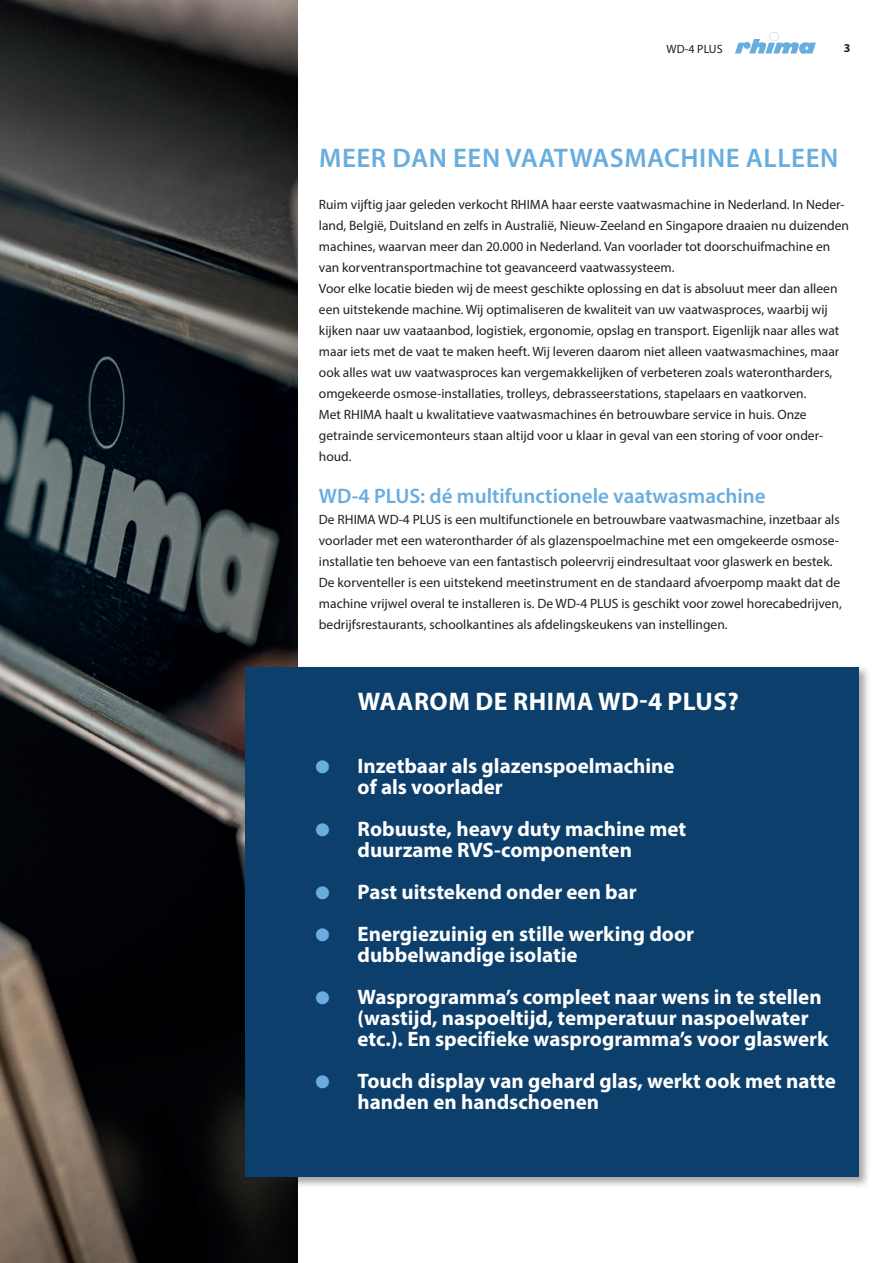
<style>
.page{position:relative;width:893px;height:1263px;background:#fff}
.page>*{position:absolute;margin:0;border:0;box-sizing:border-box;transform-origin:0 0}
.t1{font:600 27px "Myriad Pro";letter-spacing:.02em;color:#69addf}
.t2{font:700 25.5px "Myriad Pro";letter-spacing:.02em;color:#fff}
.t3{font:700 21px/21px "Myriad Pro";color:#fff}
.t4{font:600 21px "Myriad Pro";color:#69addf}
.t5{font:18px "Zapf Dingbats ITC";color:#69addf}
.t6{font:13.5px/21px "Myriad Pro";color:#231f20}
.t7{font:12px "Myriad Pro";color:#231f20}
.t8{font:700 12px "Myriad Pro";color:#231f20}
</style>
<div class="page">
<svg style="left:735px;top:32px;width:81px;height:22px"></svg>
<img style="left:0;top:0;width:298px;height:1263px">
<div style="left:243px;top:665px;width:627px;height:524px;background:#231f20;opacity:.4"></div>
<div style="left:245px;top:668px;width:614px;height:509px;background:#0c3f6c"></div>
<p class="t7" style="left:667px;top:42px;width:57px">WD-4 PLUS</p>
<p class="t8" style="left:844px;top:40px;width:8px">3</p>
<h1 class="t1" style="left:319px;top:141px;width:521px">MEER DAN EEN VAATWASMACHINE ALLEEN</h1>
<p class="t6" style="left:319px;top:194px;width:532px">Ruim vijftig jaar geleden verkocht RHIMA haar eerste vaatwasmachine in Nederland. In Neder&shy;land, België, Duitsland en zelfs in Australië, Nieuw-Zeeland en Singapore draaien nu duizenden machines, waarvan meer dan 20.000 in Nederland. Van voorlader tot doorschuifmachine en van korventransportmachine tot geavanceerd vaatwassysteem.<br>Voor elke locatie bieden wij de meest geschikte oplossing en dat is absoluut meer dan alleen een uitstekende machine. Wij optimaliseren de kwaliteit van uw vaatwasproces, waarbij wij kijken naar uw vaataanbod, logistiek, ergonomie, opslag en transport. Eigenlijk naar alles wat maar iets met de vaat te maken heeft. Wij leveren daarom niet alleen vaatwasmachines, maar ook alles wat uw vaatwasproces kan vergemakkelijken of verbeteren zoals waterontharders, omgekeerde osmose-installaties, trolleys, debrasseerstations, stapelaars en vaatkorven.<br>Met RHIMA haalt u kwalitatieve vaatwasmachines én betrouwbare service in huis. Onze getrainde servicemonteurs staan altijd voor u klaar in geval van een storing of voor onder&shy;houd.</p>
<h3 class="t4" style="left:319px;top:482px;width:448px">WD-4 PLUS: dé multifunctionele vaatwasmachine</h3>
<p class="t6" style="left:319px;top:509px;width:524px">De RHIMA WD-4 PLUS is een multifunctionele en betrouwbare vaatwasmachine, inzetbaar als voorlader met een waterontharder óf als glazenspoelmachine met een omgekeerde osmose&shy;installatie ten behoeve van een fantastisch poleervrij eindresultaat voor glaswerk en bestek.<br>De korventeller is een uitstekend meetinstrument en de standaard afvoerpomp maakt dat de machine vrijwel overal te installeren is. De WD-4 PLUS is geschikt voor zowel horecabedrijven, bedrijfsrestaurants, schoolkantines als afdelingskeukens van instellingen.</p>
<h3 class="t5" style="left:316px;top:758px;width:16px">●</h3>
<h3 class="t5" style="left:316px;top:821px;width:16px">●</h3>
<h3 class="t5" style="left:316px;top:884px;width:16px">●</h3>
<h3 class="t5" style="left:316px;top:926px;width:16px">●</h3>
<h3 class="t5" style="left:316px;top:989px;width:16px">●</h3>
<h3 class="t5" style="left:316px;top:1073px;width:16px">●</h3>
<h2 class="t2" style="left:358px;top:684px;width:383px">WAAROM DE RHIMA WD-4 PLUS?</h2>
<h3 class="t3" style="left:358px;top:754px;width:319px">Inzetbaar als glazenspoelmachine of als voorlader</h3>
<h3 class="t3" style="left:358px;top:817px;width:330px">Robuuste, heavy duty machine met duurzame RVS-componenten</h3>
<h3 class="t3" style="left:358px;top:870px;width:338px;line-height:42px">Past uitstekend onder een bar<br>Energiezuinig en stille werking door</h3>
<h3 class="t3" style="left:358px;top:933px;width:466px;line-height:42px">dubbelwandige isolatie<br>Wasprogramma’s compleet naar wens in te stellen</h3>
<h3 class="t3" style="left:358px;top:1006px;width:472px">(wastijd, naspoeltijd, temperatuur naspoelwater etc.). En specifieke wasprogramma’s voor glaswerk</h3>
<h3 class="t3" style="left:358px;top:1069px;width:480px">Touch display van gehard glas, werkt ook met natte handen en handschoenen</h3>
</div>
